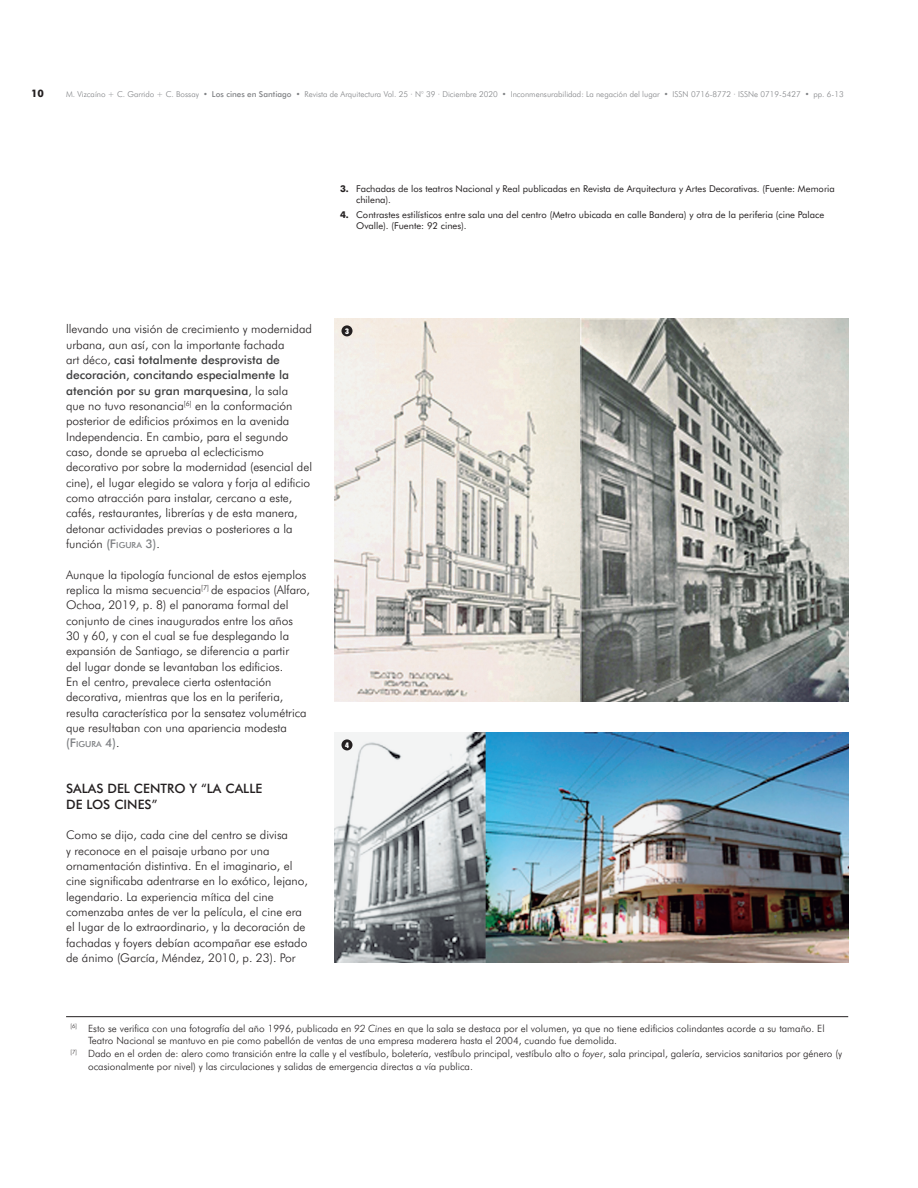
<style>
.page{position:relative;width:918px;height:1188px;background:#fff}
.page>*{position:absolute;margin:0;border:0;box-sizing:border-box;transform-origin:0 0}
.t1{font:500 12.9px/15.3px "Futura BT";color:#231f20}
.t2{font:300 12px/15.3px "Futura BT";color:#231f20}
.t3{font:700 10.35px "Futura BT";color:#231f20}
.t4{font:300 10.05px/12px "Futura BT";color:#231f20}
.t5{font:9.45px/11.2px "Futura BT";color:#231f20}
.t6{font:500 8.4px "Futura BT";color:#808285}
.t7{font:300 8.1px "Futura BT";color:#808285}
.t8{font:900 condensed 7.8px "Futura BT";color:#fff}
.s1{font-weight:500}
.s2{font-weight:700}
.s3{font-weight:500;color:#3e3e3f}
.s4{font-weight:500;color:#808285}
.s5{font-weight:500;font-size:8.4px;color:#808285}
.s6{font-size:12px}
.s7{font-weight:300;font-size:12px;color:#231f20}
.s8{font-style:italic}
</style>
<div class="page">
<hr style="left:66px;top:1016px;width:782px;height:1px;background:#231f20">
<img style="left:334px;top:318px;width:514px;height:383px">
<img style="left:334px;top:732px;width:514px;height:230px">
<div style="left:341px;top:325px;width:12px;height:11px;background:#231f20;border-radius:50%"></div>
<div style="left:341px;top:739px;width:12px;height:11px;background:#231f20;border-radius:50%"></div>
<p class="t3" style="left:31px;top:87px;width:14px">10</p>
<p class="t7" style="left:66px;top:91px;width:779px">M. Vizcaíno + C. Garrido + C. Bossay • <span class="s1">Los cines en Santiago</span> • Revista de Arquitectura Vol. 25 · N° 39 · Diciembre 2020 • Inconmensurabilidad: La negación del lugar • ISSN 0716-8772 · ISSNe 0719-5427 • pp. 6-13</p>
<p class="t5" style="left:356px;top:183px;width:480px;text-indent:-16px"><span class="s2">3.</span> Fachadas de los teatros Nacional y Real publicadas en Revista de Arquitectura y Artes Decorativas. (Fuente: Memoria chilena).</p>
<p class="t5" style="left:356px;top:210px;width:469px;text-indent:-16px"><span class="s2">4.</span> Contrastes estilísticos entre sala una del centro (Metro ubicada en calle Bandera) y otra de la periferia (cine Palace<br>Ovalle). (Fuente: 92 cines).</p>
<p class="t2" style="left:66px;top:322px;width:248px">llevando una visión de crecimiento y modernidad urbana, aun así, con la importante fachada<br>art déco, <span class="s3">casi totalmente desprovista de decoración, concitando especialmente la atención por su gran marquesina</span>, la sala<br>que no tuvo resonancia<sup>[6]</sup> en la conformación posterior de edificios próximos en la avenida Independencia. En cambio, para el segundo caso, donde se aprueba al eclecticismo decorativo por sobre la modernidad (esencial del cine), el lugar elegido se valora y forja al edificio como atracción para instalar, cercano a este, cafés, restaurantes, librerías y de esta manera, detonar actividades previas o posteriores a la función <span class="s4">(F</span><span class="s5">IGURA</span> <span class="s4">3)</span>.</p>
<p class="t2" style="left:66px;top:568px;width:245px">Aunque la tipología funcional de estos ejemplos replica la misma secuencia<sup>[7]</sup> de espacios (Alfaro, Ochoa, 2019, p. 8) el panorama formal del conjunto de cines inaugurados entre los años<br>30 y 60, y con el cual se fue desplegando la expansión de Santiago, se diferencia a partir<br>del lugar donde se levantaban los edificios.<br>En el centro, prevalece cierta ostentación decorativa, mientras que los en la periferia, resulta característica por la sensatez volumétrica que resultaban con una apariencia modesta</p>
<p class="t6" style="left:66px;top:741px;width:55px"><span class="s6">(F</span>IGURA <span class="s6">4)</span><span class="s7">.</span></p>
<p class="t1" style="left:66px;top:782px;width:198px">SALAS DEL CENTRO Y “LA CALLE<br>DE LOS CINES”</p>
<p class="t2" style="left:66px;top:829px;width:243px">Como se dijo, cada cine del centro se divisa<br>y reconoce en el paisaje urbano por una ornamentación distintiva. En el imaginario, el cine significaba adentrarse en lo exótico, lejano, legendario. La experiencia mítica del cine comenzaba antes de ver la película, el cine era el lugar de lo extraordinario, y la decoración de fachadas y foyers debían acompañar ese estado de ánimo (García, Méndez, 2010, p. 23). Por</p>
<p class="t8" style="left:345px;top:327px;width:5px">3</p>
<p class="t8" style="left:345px;top:741px;width:5px">4</p>
<p class="t4" style="left:88px;top:1023px;width:738px;text-indent:-18px"><sup>[6]</sup> Esto se verifica con una fotografía del año 1996, publicada en <span class="s8">92 Cines</span> en que la sala se destaca por el volumen, ya que no tiene edificios colindantes acorde a su tamaño. El<br>Teatro Nacional se mantuvo en pie como pabellón de ventas de una empresa maderera hasta el 2004, cuando fue demolida.</p>
<p class="t4" style="left:88px;top:1049px;width:756px;text-indent:-18px"><sup>[7]</sup> Dado en el orden de: alero como transición entre la calle y el vestíbulo, boletería, vestíbulo principal, vestíbulo alto o <span class="s8">foyer</span>, sala principal, galería, servicios sanitarios por género (y ocasionalmente por nivel) y las circulaciones y salidas de emergencia directas a vía publica.</p>
</div>
